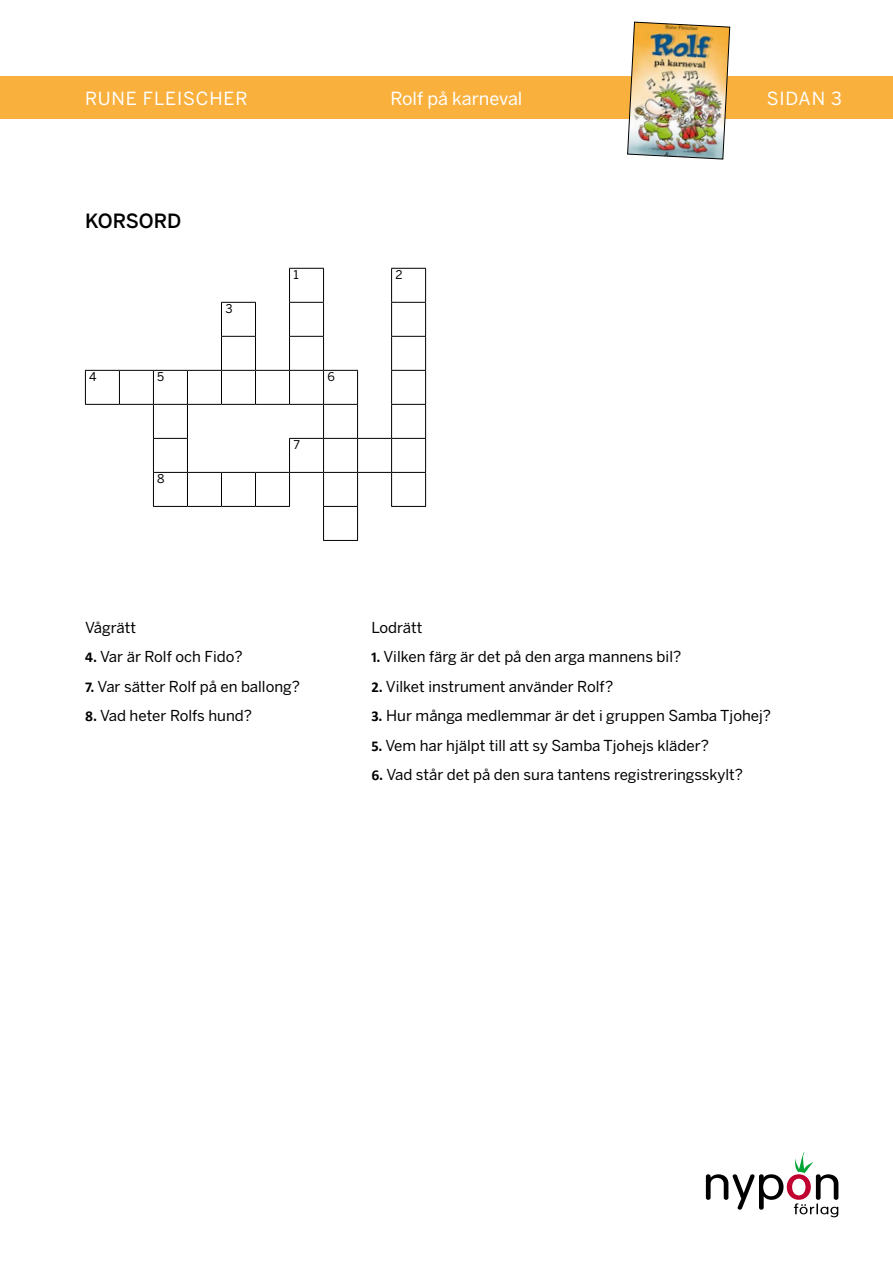
<style>
.page{position:relative;width:893px;height:1263px;background:#fff}
.page>*{position:absolute;margin:0;border:0;box-sizing:border-box;transform-origin:0 0}
.t1{font:500 19.5px "Benton Sans";letter-spacing:-.005em;color:#000}
.t2{font:18px "Benton Sans";letter-spacing:.035em;color:#fff}
.t3{font:18px "Benton Sans";color:#fff}
.t4{font:15px "Benton Sans";color:#000}
.t5{font:12px "Benton Sans";color:#000}
.s1{font-family:"Calibri";font-weight:700}
</style>
<div class="page">
<svg style="left:706px;top:1152px;width:132px;height:65px"></svg>
<div style="left:0;top:77px;width:893px;height:42px;background:#f9b03d"></div>
<img style="left:627px;top:21px;width:103px;height:139px">
<hr style="left:289px;top:302px;width:35px;height:1px;background:#000">
<hr style="left:119px;top:371px;width:1px;height:33px;background:#000">
<hr style="left:391px;top:404px;width:35px;height:1px;background:#000">
<hr style="left:153px;top:438px;width:35px;height:1px;background:#000">
<hr style="left:221px;top:336px;width:35px;height:1px;background:#000">
<hr style="left:391px;top:336px;width:35px;height:1px;background:#000">
<hr style="left:221px;top:473px;width:1px;height:33px;background:#000">
<hr style="left:255px;top:473px;width:1px;height:33px;background:#000">
<hr style="left:391px;top:302px;width:35px;height:1px;background:#000">
<hr style="left:391px;top:370px;width:35px;height:1px;background:#000">
<hr style="left:358px;top:438px;width:34px;height:1px;background:#000">
<hr style="left:392px;top:438px;width:34px;height:1px;background:#000">
<hr style="left:358px;top:472px;width:34px;height:1px;background:#000">
<hr style="left:392px;top:472px;width:34px;height:1px;background:#000">
<hr style="left:324px;top:404px;width:34px;height:1px;background:#000">
<hr style="left:85px;top:370px;width:34px;height:1px;background:#000">
<hr style="left:85px;top:371px;width:1px;height:33px;background:#000">
<hr style="left:119px;top:370px;width:34px;height:1px;background:#000">
<hr style="left:187px;top:370px;width:34px;height:1px;background:#000">
<hr style="left:221px;top:370px;width:34px;height:1px;background:#000">
<hr style="left:255px;top:370px;width:35px;height:1px;background:#000">
<hr style="left:290px;top:370px;width:34px;height:1px;background:#000">
<hr style="left:85px;top:404px;width:34px;height:1px;background:#000">
<hr style="left:119px;top:404px;width:34px;height:1px;background:#000">
<hr style="left:153px;top:404px;width:34px;height:1px;background:#000">
<hr style="left:187px;top:404px;width:34px;height:1px;background:#000">
<hr style="left:255px;top:404px;width:35px;height:1px;background:#000">
<hr style="left:391px;top:268px;width:35px;height:1px;background:#000">
<hr style="left:391px;top:269px;width:1px;height:33px;background:#000">
<hr style="left:425px;top:269px;width:1px;height:33px;background:#000">
<hr style="left:391px;top:303px;width:1px;height:33px;background:#000">
<hr style="left:425px;top:303px;width:1px;height:33px;background:#000">
<hr style="left:391px;top:337px;width:1px;height:33px;background:#000">
<hr style="left:425px;top:337px;width:1px;height:33px;background:#000">
<hr style="left:391px;top:371px;width:1px;height:33px;background:#000">
<hr style="left:425px;top:371px;width:1px;height:33px;background:#000">
<hr style="left:391px;top:405px;width:1px;height:33px;background:#000">
<hr style="left:425px;top:405px;width:1px;height:33px;background:#000">
<hr style="left:391px;top:439px;width:1px;height:33px;background:#000">
<hr style="left:425px;top:439px;width:1px;height:33px;background:#000">
<hr style="left:391px;top:473px;width:1px;height:33px;background:#000">
<hr style="left:425px;top:473px;width:1px;height:33px;background:#000">
<hr style="left:391px;top:506px;width:35px;height:1px;background:#000">
<hr style="left:289px;top:336px;width:35px;height:1px;background:#000">
<hr style="left:323px;top:506px;width:35px;height:1px;background:#000">
<hr style="left:153px;top:370px;width:34px;height:1px;background:#000">
<hr style="left:153px;top:371px;width:1px;height:33px;background:#000">
<hr style="left:187px;top:371px;width:1px;height:33px;background:#000">
<hr style="left:153px;top:405px;width:1px;height:33px;background:#000">
<hr style="left:187px;top:405px;width:1px;height:33px;background:#000">
<hr style="left:153px;top:439px;width:1px;height:33px;background:#000">
<hr style="left:187px;top:439px;width:1px;height:33px;background:#000">
<hr style="left:187px;top:473px;width:1px;height:33px;background:#000">
<hr style="left:289px;top:268px;width:35px;height:1px;background:#000">
<hr style="left:289px;top:269px;width:1px;height:33px;background:#000">
<hr style="left:323px;top:269px;width:1px;height:33px;background:#000">
<hr style="left:289px;top:303px;width:1px;height:33px;background:#000">
<hr style="left:323px;top:303px;width:1px;height:33px;background:#000">
<hr style="left:289px;top:337px;width:1px;height:33px;background:#000">
<hr style="left:323px;top:337px;width:1px;height:33px;background:#000">
<hr style="left:289px;top:371px;width:1px;height:33px;background:#000">
<hr style="left:290px;top:404px;width:34px;height:1px;background:#000">
<hr style="left:289px;top:438px;width:35px;height:1px;background:#000">
<hr style="left:289px;top:439px;width:1px;height:33px;background:#000">
<hr style="left:324px;top:438px;width:34px;height:1px;background:#000">
<hr style="left:290px;top:472px;width:34px;height:1px;background:#000">
<hr style="left:324px;top:472px;width:34px;height:1px;background:#000">
<hr style="left:153px;top:472px;width:34px;height:1px;background:#000">
<hr style="left:153px;top:473px;width:1px;height:33px;background:#000">
<hr style="left:187px;top:472px;width:34px;height:1px;background:#000">
<hr style="left:221px;top:472px;width:34px;height:1px;background:#000">
<hr style="left:255px;top:472px;width:35px;height:1px;background:#000">
<hr style="left:289px;top:473px;width:1px;height:33px;background:#000">
<hr style="left:153px;top:506px;width:34px;height:1px;background:#000">
<hr style="left:187px;top:506px;width:34px;height:1px;background:#000">
<hr style="left:221px;top:506px;width:34px;height:1px;background:#000">
<hr style="left:255px;top:506px;width:35px;height:1px;background:#000">
<hr style="left:221px;top:302px;width:35px;height:1px;background:#000">
<hr style="left:221px;top:303px;width:1px;height:33px;background:#000">
<hr style="left:255px;top:303px;width:1px;height:33px;background:#000">
<hr style="left:221px;top:337px;width:1px;height:33px;background:#000">
<hr style="left:255px;top:337px;width:1px;height:33px;background:#000">
<hr style="left:221px;top:371px;width:1px;height:33px;background:#000">
<hr style="left:255px;top:371px;width:1px;height:33px;background:#000">
<hr style="left:221px;top:404px;width:34px;height:1px;background:#000">
<hr style="left:324px;top:370px;width:34px;height:1px;background:#000">
<hr style="left:323px;top:371px;width:1px;height:33px;background:#000">
<hr style="left:357px;top:371px;width:1px;height:33px;background:#000">
<hr style="left:323px;top:405px;width:1px;height:33px;background:#000">
<hr style="left:357px;top:405px;width:1px;height:33px;background:#000">
<hr style="left:323px;top:439px;width:1px;height:33px;background:#000">
<hr style="left:357px;top:439px;width:1px;height:33px;background:#000">
<hr style="left:323px;top:473px;width:1px;height:33px;background:#000">
<hr style="left:357px;top:473px;width:1px;height:33px;background:#000">
<hr style="left:323px;top:507px;width:1px;height:33px;background:#000">
<hr style="left:357px;top:507px;width:1px;height:33px;background:#000">
<hr style="left:323px;top:540px;width:35px;height:1px;background:#000">
<p class="t2" style="left:85px;top:87px;width:164px">RUNE FLEISCHER</p>
<p class="t3" style="left:390px;top:87px;width:134px">Rolf på karneval</p>
<p class="t2" style="left:767px;top:87px;width:77px">SIDAN 3</p>
<h1 class="t1" style="left:85px;top:209px;width:98px">KORSORD</h1>
<p class="t5" style="left:225px;top:301px;width:9px">3</p>
<p class="t5" style="left:293px;top:267px;width:7px">1</p>
<p class="t5" style="left:395px;top:267px;width:9px">2</p>
<p class="t5" style="left:89px;top:369px;width:9px">4</p>
<p class="t5" style="left:157px;top:369px;width:9px">5</p>
<p class="t5" style="left:327px;top:369px;width:9px">6</p>
<p class="t5" style="left:157px;top:471px;width:9px">8</p>
<p class="t5" style="left:293px;top:437px;width:8px">7</p>
<p class="t4" style="left:85px;top:618px;width:53px">Vågrätt</p>
<p class="t4" style="left:85px;top:648px;width:159px"><span class="s1">4.</span> Var är Rolf och Fido?</p>
<p class="t4" style="left:85px;top:677px;width:217px"><span class="s1">7.</span> Var sätter Rolf på en ballong?</p>
<p class="t4" style="left:85px;top:707px;width:169px"><span class="s1">8.</span> Vad heter Rolfs hund?</p>
<p class="t4" style="left:371px;top:618px;width:53px">Lodrätt</p>
<p class="t4" style="left:371px;top:648px;width:311px"><span class="s1">1.</span> Vilken färg är det på den arga mannens bil?</p>
<p class="t4" style="left:371px;top:677px;width:243px"><span class="s1">2.</span> Vilket instrument använder Rolf?</p>
<p class="t4" style="left:371px;top:707px;width:401px"><span class="s1">3.</span> Hur många medlemmar är det i gruppen Samba Tjohej?</p>
<p class="t4" style="left:371px;top:736px;width:339px"><span class="s1">5.</span> Vem har hjälpt till att sy Samba Tjohejs kläder?</p>
<p class="t4" style="left:371px;top:766px;width:373px"><span class="s1">6.</span> Vad står det på den sura tantens registreringsskylt?</p>
</div>
